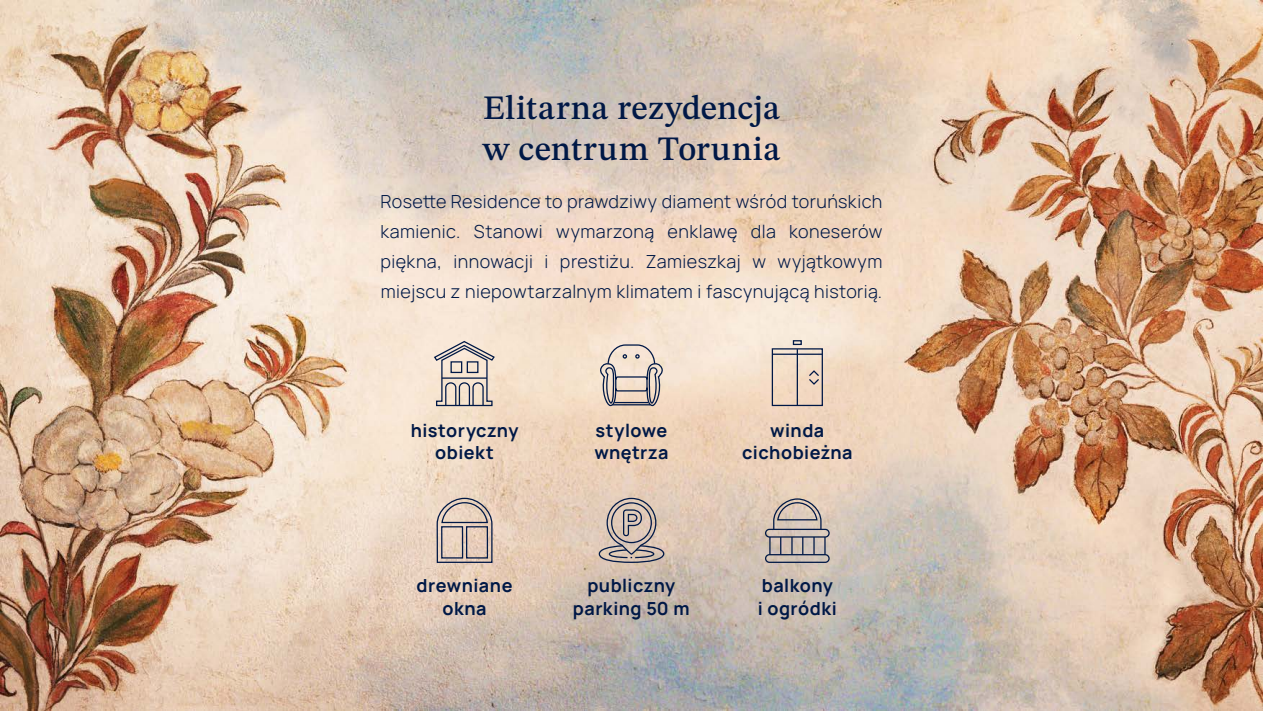
<style>
.page{position:relative;width:1263px;height:711px;background:#fff}
.page>*{position:absolute;margin:0;border:0;box-sizing:border-box;transform-origin:0 0}
.t1{font:500 34.2px/40.5px "STIX Two Text";letter-spacing:.015em;color:#001846}
.t2{font:300 18px/30px "Manrope";letter-spacing:.025em;color:#001846;text-align:justify}
.t3{font:700 18px/22.5px "Manrope";letter-spacing:.025em;color:#001846;text-align:center}
</style>
<div class="page">
<img style="left:0;top:0;width:1263px;height:710px">
<svg style="left:433px;top:340px;width:63px;height:66px;background:#c8beb7"></svg>
<svg style="left:597px;top:343px;width:67px;height:63px;background:#cabeb6"></svg>
<div style="left:772px;top:348px;width:51px;height:58px;border:1px solid #001846"></div>
<hr style="left:797px;top:349px;width:1px;height:56px;background:#001846">
<hr style="left:772px;top:353px;width:50px;height:1px;background:#001846">
<div style="left:793px;top:340px;width:9px;height:5px;border:1px solid #001846"></div>
<svg style="left:808px;top:369px;width:12px;height:16px"></svg>
<svg style="left:436px;top:496px;width:57px;height:67px;background:#c0b0a8"></svg>
<svg style="left:598px;top:497px;width:67px;height:66px;background:#b9aaa3"></svg>
<svg style="left:772px;top:497px;width:50px;height:31px;background:#bdb0a8"></svg>
<div style="left:765px;top:553px;width:65px;height:9px;border:1px solid #001846;border-radius:4px"></div>
<div style="left:765px;top:528px;width:65px;height:9px;border:1px solid #001846;border-radius:4px"></div>
<svg style="left:769px;top:536px;width:1px;height:18px"></svg>
<svg style="left:824px;top:536px;width:2px;height:18px"></svg>
<svg style="left:813px;top:536px;width:2px;height:18px"></svg>
<svg style="left:802px;top:536px;width:1px;height:18px"></svg>
<svg style="left:791px;top:536px;width:2px;height:18px"></svg>
<svg style="left:780px;top:536px;width:1px;height:18px"></svg>
<h1 class="t1" style="left:483px;top:87px;width:299px">Elitarna rezydencja w centrum Torunia</h1>
<p class="t2" style="left:381px;top:185px;width:503px">Rosette Residence to prawdziwy diament wśród toruńskich kamienic. Stanowi wymarzoną enklawę dla koneserów piękna, innowacji i prestiżu. Zamieszkaj w wyjątkowym miejscu z niepowtarzalnym klimatem i fascynującą historią.</p>
<p class="t3" style="left:411px;top:418px;width:109px">historyczny obiekt</p>
<p class="t3" style="left:594px;top:418px;width:76px;text-align:left">stylowe wnętrza</p>
<p class="t3" style="left:742px;top:418px;width:112px">winda cichobieżna</p>
<p class="t3" style="left:417px;top:573px;width:97px">drewniane okna</p>
<p class="t3" style="left:573px;top:573px;width:118px">publiczny parking 50 m</p>
<p class="t3" style="left:758px;top:573px;width:81px;text-align:left">balkony i ogródki</p>
</div>
